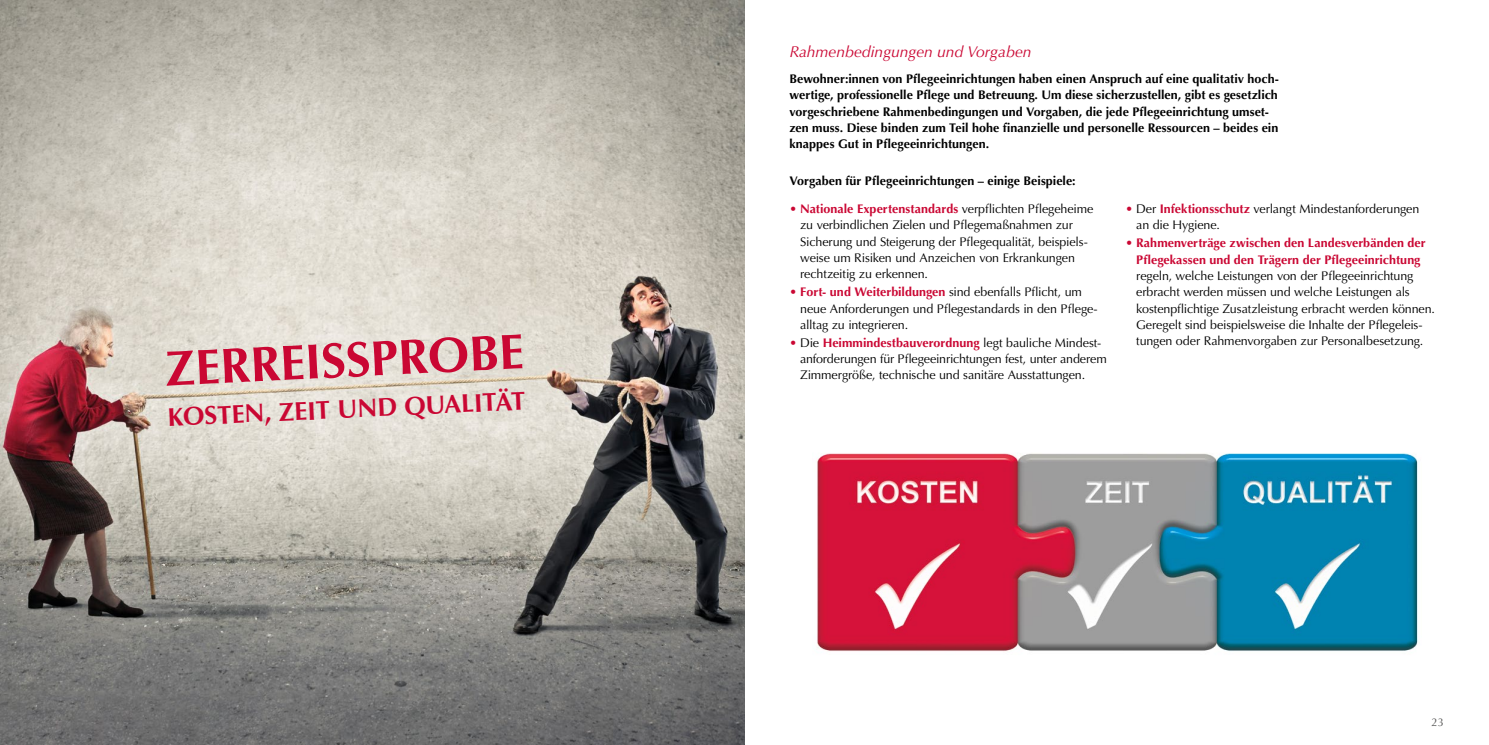
<style>
.page{position:relative;width:1489px;height:745px;background:#fff}
.page>*{position:absolute;margin:0;border:0;box-sizing:border-box;transform-origin:0 0}
.t1{font:700 49.25px "Optima LT Pro";color:#ca0733}
.t2{font:700 25.75px "Optima LT Pro";color:#ca0733}
.t3{font:italic 15.62px "Optima LT Pro";color:#ca0733}
.t4{font:12.5px/16.2px "Optima LT Pro";letter-spacing:-.01em;color:#000}
.t5{font:700 12.5px/16.2px "Optima LT Pro";color:#000}
.t6{font:700 12.5px/16.2px "Optima LT Pro";letter-spacing:.005em;color:#ca0733;text-align:center}
.t7{font:11.25px "Optima LT Pro";color:#575756}
.s1{color:#ca0733}
.s2{font-weight:700;color:#ca0733}
.s3{font-weight:400}
</style>
<div class="page">
<img style="left:0;top:0;width:744px;height:744px">
<img style="left:817px;top:453px;width:601px;height:198px">
<h1 class="t1" style="left:164px;top:338px;width:360px;rotate:-3deg">ZERREISSPROBE</h1>
<h2 class="t2" style="left:167px;top:401px;width:359px;rotate:-3deg">KOSTEN, ZEIT UND QUALITÄT</h2>
<p class="t3" style="left:789px;top:42px;width:243px">Rahmenbedingungen und Vorgaben</p>
<p class="t5" style="left:789px;top:70px;width:491px">Bewohner:innen von Pflegeeinrichtungen haben einen Anspruch auf eine qualitativ hoch&shy;wertige, professionelle Pflege und Betreuung. Um diese sicherzustellen, gibt es gesetzlich vorgeschriebene Rahmenbedingungen und Vorgaben, die jede Pflegeeinrichtung umset&shy;zen muss. Diese binden zum Teil hohe finanzielle und personelle Ressourcen – beides ein knappes Gut in Pflegeeinrichtungen.</p>
<p class="t5" style="left:789px;top:172px;width:288px">Vorgaben für Pflegeeinrichtungen – einige Beispiele:</p>
<p class="t4" style="left:800px;top:201px;width:295px;text-indent:-11px"><span class="s1">•</span> <span class="s2">Nationale Expertenstandards</span> verpflichten Pflegeheime zu verbindlichen Zielen und Pflegemaßnahmen zur Sicherung und Steigerung der Pflegequalität, beispiels&shy;weise um Risiken und Anzeichen von Erkrankungen rechtzeitig zu erkennen.</p>
<p class="t4" style="left:800px;top:284px;width:299px;text-indent:-11px"><span class="s1">•</span> <span class="s2">Fort- und Weiterbildungen</span> sind ebenfalls Pflicht, um neue Anforderungen und Pflegestandards in den Pflege&shy;alltag zu integrieren.</p>
<p class="t4" style="left:800px;top:334px;width:308px;text-indent:-11px"><span class="s1">•</span> Die <span class="s2">Heimmindestbauverordnung</span> legt bauliche Mindest&shy;anforderungen für Pflegeeinrichtungen fest, unter anderem<br>Zimmergröße, technische und sanitäre Ausstattungen.</p>
<p class="t4" style="left:1136px;top:201px;width:284px;text-indent:-11px"><span class="s1">•</span> Der <span class="s2">Infektionsschutz</span> verlangt Mindestanforderungen an die Hygiene.</p>
<p class="t6" style="left:1125px;top:235px;width:301px"><span class="s3">•</span> Rahmenverträge zwischen den Landesverbänden der<br>Pflegekassen und den Trägern der Pflegeeinrichtung</p>
<p class="t4" style="left:1136px;top:267px;width:300px">regeln, welche Leistungen von der Pflegeeinrichtung erbracht werden müssen und welche Leistungen als kostenpflichtige Zusatzleistung erbracht werden können.<br>Geregelt sind beispielsweise die Inhalte der Pflegeleis&shy;tungen oder Rahmenvorgaben zur Personalbesetzung.</p>
<p class="t7" style="left:1431px;top:714px;width:14px">23</p>
</div>
